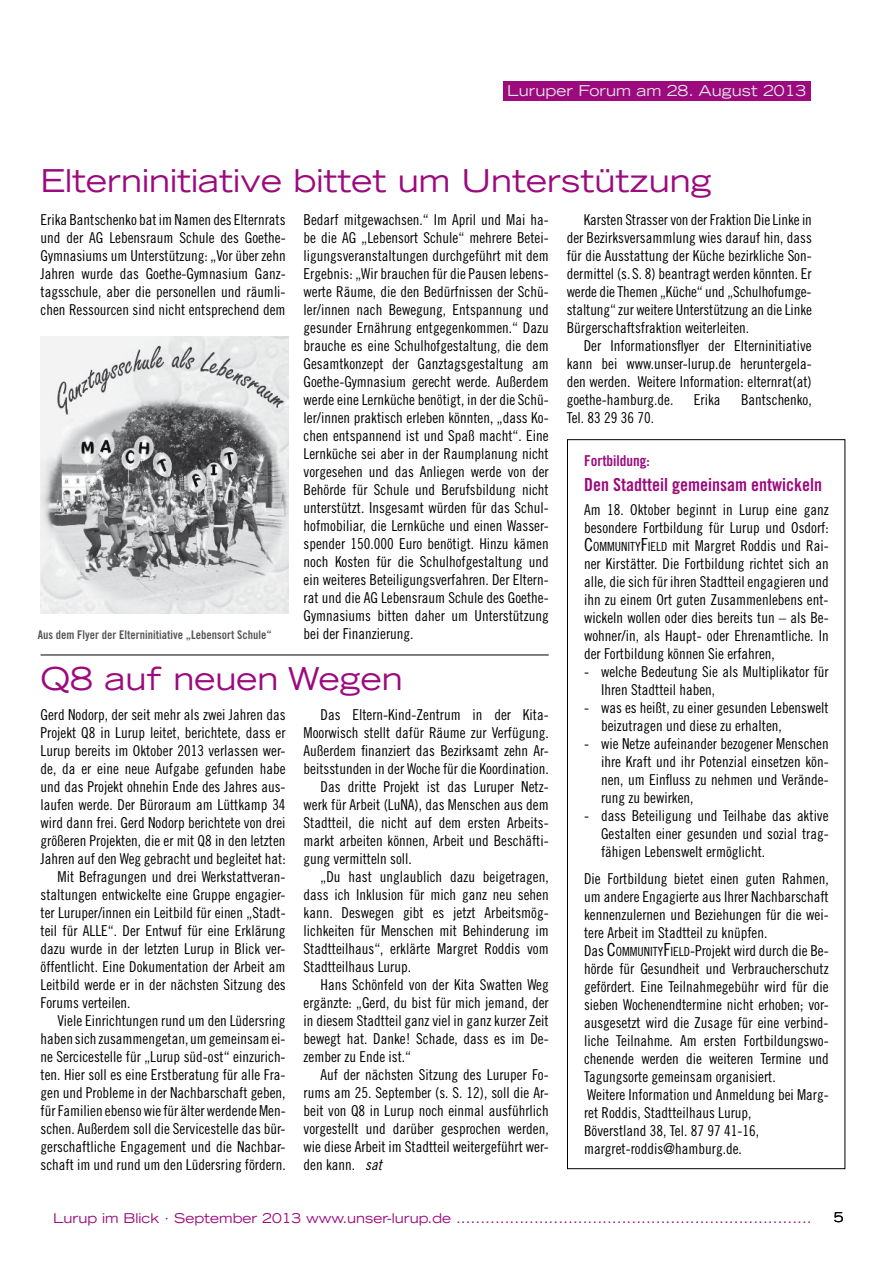
<style>
.page{position:relative;width:893px;height:1263px;background:#fff}
.page>*{position:absolute;margin:0;border:0;box-sizing:border-box;transform-origin:0 0}
.t1{font:expanded 31.5px "Trade Gothic LH";color:#9c0a7d}
.t2{font:18px "Trade Gothic Bold Cond Twenty";color:#9c0a7d}
.t3{font:15px/18px "Trade Gothic Cond Eighteen";color:#000;text-align:justify}
.t4{font:expanded 15px "Trade Gothic LH";color:#e3e4e4}
.t5{font:15px "Trade Gothic Bold Cond Twenty";color:#9c0a7d}
.t6{font:expanded 13.5px "Trade Gothic LH";color:#9c0a7d}
.t7{font:expanded 13.5px "Trade Gothic LH";color:#000}
.t8{font:12px "Trade Gothic Bold Cond Twenty";color:#58585a}
.s1{font-size:18px}
.s2{font-size:12.6px}
.s3{font-family:"Trade Gothic Cond Eighteen Obl"}
</style>
<div class="page">
<div style="left:503px;top:81px;width:308px;height:20px;background:#9c0a7d"></div>
<img style="left:41px;top:336px;width:248px;height:277px">
<hr style="left:41px;top:655px;width:508px;height:1px;background:#000">
<p class="t4" style="left:507px;top:81px;width:301px">Luruper Forum am 28. August 2013</p>
<h1 class="t1" style="left:41px;top:160px;width:673px">Elterninitiative bittet um Unterstützung</h1>
<p class="t3" style="left:304px;top:210px;width:247px">Bedarf mitgewachsen.“ Im April und Mai ha&shy;be die AG „Lebensort Schule“ mehrere Betei&shy;ligungsveranstaltungen durchgeführt mit dem Ergebnis: „Wir brauchen für die Pausen lebens&shy;werte Räume, die den Bedürfnissen der Schü&shy;ler/innen nach Bewegung, Entspannung und gesunder Ernährung entgegenkommen.“ Dazu brauche es eine Schulhofgestaltung, die dem Gesamtkonzept der Ganztagsgestaltung am Goethe-Gymnasium gerecht werde. Außerdem werde eine Lernküche benötigt, in der die Schü&shy;ler/innen praktisch erleben könnten, „dass Ko&shy;chen entspannend ist und Spaß macht“. Eine Lernküche sei aber in der Raumplanung nicht vorgesehen und das Anliegen werde von der Behörde für Schule und Berufsbildung nicht unterstützt. Insgesamt würden für das Schul&shy;hofmobiliar, die Lernküche und einen Wasser&shy;spender 150.000 Euro benötigt. Hinzu kämen noch Kosten für die Schulhofgestaltung und ein weiteres Beteiligungsverfahren. Der Eltern&shy;rat und die AG Lebensraum Schule des Goethe-Gymnasiums bitten daher um Unterstützung bei der Finanzierung.</p>
<p class="t3" style="left:567px;top:210px;width:247px;text-indent:17px">Karsten Strasser von der Fraktion Die Linke in der Bezirksversammlung wies darauf hin, dass für die Ausstattung der Küche bezirkliche Son&shy;dermittel (s. S. 8) beantragt werden könnten. Er werde die Themen „Küche“ und „Schulhofumge&shy;staltung“ zur weitere Unterstützung an die Linke Bürgerschaftsfraktion weiterleiten.</p>
<p class="t3" style="left:41px;top:210px;width:247px">Erika Bantschenko bat im Namen des Elternrats und der AG Lebensraum Schule des Goethe-Gymnasiums um Unterstützung: „Vor über zehn Jahren wurde das Goethe-Gymnasium Ganz&shy;tagsschule, aber die personellen und räumli&shy;chen Ressourcen sind nicht entsprechend dem</p>
<p class="t3" style="left:567px;top:336px;width:247px;text-indent:17px">Der Informationsflyer der Elterninitiative kann bei www.unser-lurup.de heruntergela&shy;den werden. Weitere Information: elternrat(at) goethe-hamburg.de.</p>
<p class="t3" style="left:694px;top:390px;width:28px">Erika</p>
<p class="t3" style="left:741px;top:390px;width:72px">Bantschenko,</p>
<p class="t3" style="left:567px;top:408px;width:89px">Tel. 83 29 36 70.</p>
<p class="t5" style="left:584px;top:451px;width:67px">Fortbildung:</p>
<p class="t2" style="left:584px;top:473px;width:239px">Den Stadtteil gemeinsam entwickeln</p>
<p class="t3" style="left:584px;top:500px;width:246px">Am 18. Oktober beginnt in Lurup eine ganz besondere Fortbildung für Lurup und Osdorf:<br><span class="s1">C</span><span class="s2">OMMUNITY</span><span class="s1">F</span><span class="s2">IELD</span> mit Margret Roddis und Rai&shy;ner Kirstätter. Die Fortbildung richtet sich an alle, die sich für ihren Stadtteil engagieren und ihn zu einem Ort guten Zusammenlebens ent&shy;wickeln wollen oder dies bereits tun – als Be&shy;wohner/in, als Haupt- oder Ehrenamtliche. In der Fortbildung können Sie erfahren,</p>
<p class="t3" style="left:601px;top:662px;width:229px;text-indent:-17px">- welche Bedeutung Sie als Multiplikator für<br>Ihren Stadtteil haben,</p>
<p class="t3" style="left:601px;top:698px;width:229px;text-indent:-17px">- was es heißt, zu einer gesunden Lebenswelt beizutragen und diese zu erhalten,</p>
<p class="t3" style="left:601px;top:734px;width:229px;text-indent:-17px">- wie Netze aufeinander bezogener Menschen ihre Kraft und ihr Potenzial einsetzen kön&shy;nen, um Einfluss zu nehmen und Verände&shy;rung zu bewirken,</p>
<p class="t3" style="left:601px;top:806px;width:229px;text-indent:-17px">- dass Beteiligung und Teilhabe das aktive Gestalten einer gesunden und sozial trag&shy;fähigen Lebenswelt ermöglicht.</p>
<p class="t3" style="left:584px;top:869px;width:246px;text-align:left">Die Fortbildung bietet einen guten Rahmen, um andere Engagierte aus Ihrer Nachbarschaft kennenzulernen und Beziehungen für die wei&shy;tere Arbeit im Stadtteil zu knüpfen.<br>Das <span class="s1">C</span><span class="s2">OMMUNITY</span><span class="s1">F</span><span class="s2">IELD</span>-Projekt wird durch die Be&shy;hörde für Gesundheit und Verbraucherschutz gefördert. Eine Teilnahmegebühr wird für die sieben Wochenendtermine nicht erhoben; vor&shy;ausgesetzt wird die Zusage für eine verbind&shy;liche Teilnahme. Am ersten Fortbildungswo&shy;chenende werden die weiteren Termine und Tagungsorte gemeinsam organisiert.<br>Weitere Information und Anmeldung bei Marg&shy;ret Roddis, Stadtteilhaus Lurup,<br>Böverstland 38, Tel. 87 97 41-16, margret-roddis@hamburg.de.</p>
<p class="t8" style="left:38px;top:627px;width:235px">Aus dem Flyer der Elterninitiative „Lebensort Schule“</p>
<h1 class="t1" style="left:41px;top:658px;width:364px">Q8 auf neuen Wegen</h1>
<p class="t3" style="left:41px;top:705px;width:247px">Gerd Nodorp, der seit mehr als zwei Jahren das</p>
<p class="t3" style="left:41px;top:723px;width:247px">Projekt Q8 in Lurup leitet, berichtete, dass er</p>
<p class="t3" style="left:41px;top:741px;width:247px">Lurup bereits im Oktober 2013 verlassen wer-</p>
<p class="t3" style="left:41px;top:759px;width:247px">de, da er eine neue Aufgabe gefunden habe</p>
<p class="t3" style="left:41px;top:777px;width:247px">und das Projekt ohnehin Ende des Jahres aus-</p>
<p class="t3" style="left:41px;top:795px;width:247px">laufen werde. Der Büroraum am Lüttkamp 34</p>
<p class="t3" style="left:41px;top:813px;width:247px">wird dann frei. Gerd Nodorp berichtete von drei</p>
<p class="t3" style="left:41px;top:831px;width:247px">größeren Projekten, die er mit Q8 in den letzten</p>
<p class="t3" style="left:41px;top:849px;width:247px">Jahren auf den Weg gebracht und begleitet hat:</p>
<p class="t3" style="left:58px;top:867px;width:230px">Mit Befragungen und drei Werkstattveran-</p>
<p class="t3" style="left:41px;top:885px;width:247px">staltungen entwickelte eine Gruppe engagier-</p>
<p class="t3" style="left:41px;top:903px;width:247px">ter Luruper/innen ein Leitbild für einen „Stadt-</p>
<p class="t3" style="left:41px;top:921px;width:247px">teil für ALLE“. Der Entwuf für eine Erklärung</p>
<p class="t3" style="left:41px;top:939px;width:247px">dazu wurde in der letzten Lurup in Blick ver-</p>
<p class="t3" style="left:41px;top:957px;width:247px">öffentlicht. Eine Dokumentation der Arbeit am</p>
<p class="t3" style="left:41px;top:975px;width:247px">Leitbild werde er in der nächsten Sitzung des</p>
<p class="t3" style="left:41px;top:993px;width:91px">Forums verteilen.</p>
<p class="t3" style="left:58px;top:1011px;width:230px">Viele Einrichtungen rund um den Lüdersring</p>
<p class="t3" style="left:41px;top:1029px;width:247px">haben sich zusammengetan, um gemeinsam ei-</p>
<p class="t3" style="left:41px;top:1047px;width:247px">ne Sercicestelle für „Lurup süd-ost“ einzurich-</p>
<p class="t3" style="left:41px;top:1065px;width:247px">ten. Hier soll es eine Erstberatung für alle Fra-</p>
<p class="t3" style="left:41px;top:1083px;width:247px">gen und Probleme in der Nachbarschaft geben,</p>
<p class="t3" style="left:41px;top:1101px;width:247px">für Familien ebenso wie für älter werdende Men-</p>
<p class="t3" style="left:41px;top:1119px;width:247px">schen. Außerdem soll die Servicestelle das bür-</p>
<p class="t3" style="left:41px;top:1137px;width:247px">gerschaftliche Engagement und die Nachbar-</p>
<p class="t3" style="left:41px;top:1155px;width:247px">schaft im und rund um den Lüdersring fördern.</p>
<p class="t3" style="left:321px;top:705px;width:230px">Das Eltern-Kind-Zentrum in der Kita-</p>
<p class="t3" style="left:304px;top:723px;width:247px">Moorwisch stellt dafür Räume zur Verfügung.</p>
<p class="t3" style="left:304px;top:741px;width:247px">Außerdem finanziert das Bezirksamt zehn Ar-</p>
<p class="t3" style="left:304px;top:759px;width:247px">beitsstunden in der Woche für die Koordination.</p>
<p class="t3" style="left:321px;top:777px;width:230px">Das dritte Projekt ist das Luruper Netz-</p>
<p class="t3" style="left:304px;top:795px;width:247px">werk für Arbeit (LuNA), das Menschen aus dem</p>
<p class="t3" style="left:304px;top:813px;width:247px">Stadtteil, die nicht auf dem ersten Arbeits-</p>
<p class="t3" style="left:304px;top:831px;width:247px">markt arbeiten können, Arbeit und Beschäfti-</p>
<p class="t3" style="left:304px;top:849px;width:110px">gung vermitteln soll.</p>
<p class="t3" style="left:321px;top:867px;width:230px">„Du hast unglaublich dazu beigetragen,</p>
<p class="t3" style="left:304px;top:885px;width:247px">dass ich Inklusion für mich ganz neu sehen</p>
<p class="t3" style="left:304px;top:903px;width:247px">kann. Deswegen gibt es jetzt Arbeitsmög-</p>
<p class="t3" style="left:304px;top:921px;width:247px">lichkeiten für Menschen mit Behinderung im</p>
<p class="t3" style="left:304px;top:939px;width:247px">Stadtteilhaus“, erklärte Margret Roddis vom</p>
<p class="t3" style="left:304px;top:957px;width:109px">Stadtteilhaus Lurup.</p>
<p class="t3" style="left:321px;top:975px;width:230px">Hans Schönfeld von der Kita Swatten Weg</p>
<p class="t3" style="left:304px;top:993px;width:247px">ergänzte: „Gerd, du bist für mich jemand, der</p>
<p class="t3" style="left:304px;top:1011px;width:247px">in diesem Stadtteil ganz viel in ganz kurzer Zeit</p>
<p class="t3" style="left:304px;top:1029px;width:247px">bewegt hat. Danke! Schade, dass es im De-</p>
<p class="t3" style="left:304px;top:1047px;width:109px">zember zu Ende ist.“</p>
<p class="t3" style="left:321px;top:1065px;width:230px">Auf der nächsten Sitzung des Luruper Fo-</p>
<p class="t3" style="left:304px;top:1083px;width:247px">rums am 25. September (s. S. 12), soll die Ar-</p>
<p class="t3" style="left:304px;top:1101px;width:247px">beit von Q8 in Lurup noch einmal ausführlich</p>
<p class="t3" style="left:304px;top:1119px;width:247px">vorgestellt und darüber gesprochen werden,</p>
<p class="t3" style="left:304px;top:1137px;width:247px">wie diese Arbeit im Stadtteil weitergeführt wer-</p>
<p class="t3" style="left:304px;top:1155px;width:80px">den kann. <span class="s3">sat</span></p>
<p class="t6" style="left:53px;top:1209px;width:760px">Lurup im Blick · September 2013 www.unser-lurup.de .........................................................................</p>
<p class="t7" style="left:834px;top:1209px;width:11px">5</p>
</div>
